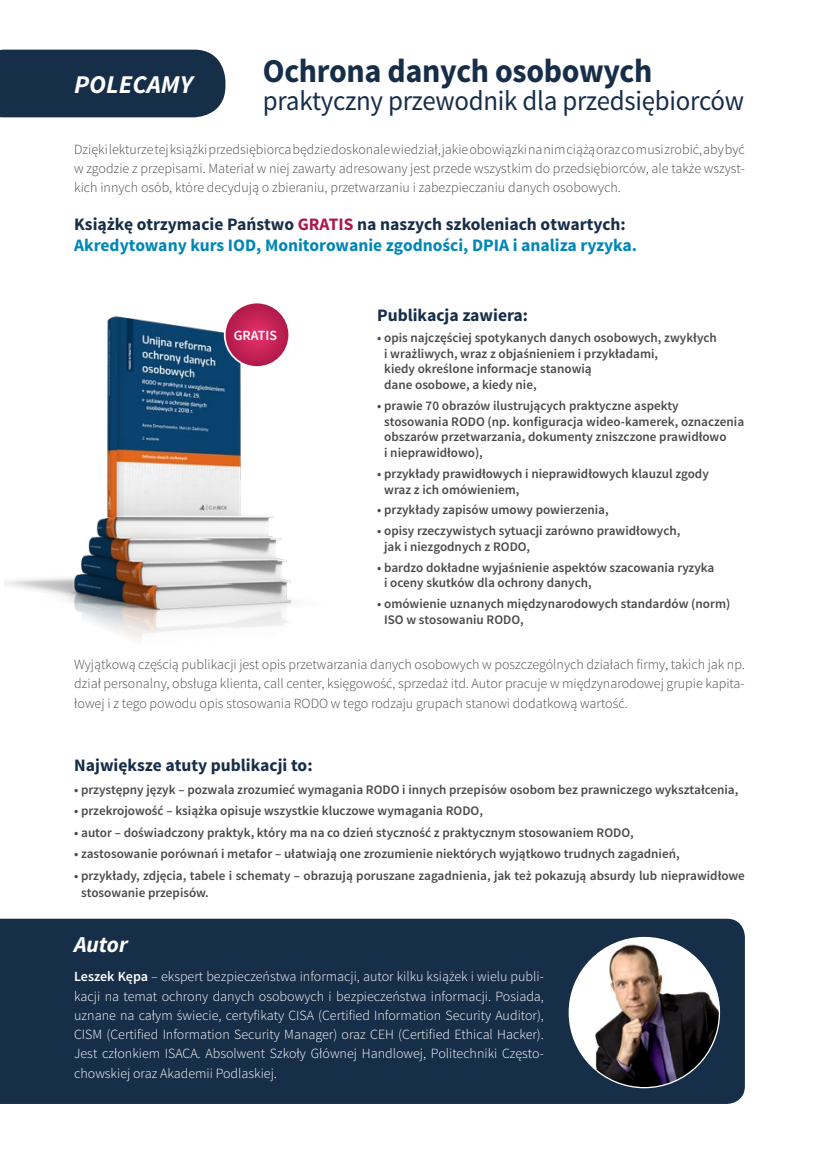
<style>
.page{position:relative;width:819px;height:1166px;background:#fff}
.page>*{position:absolute;margin:0;border:0;box-sizing:border-box;transform-origin:0 0}
.t1{font:700 33.25px "Source Sans Pro";letter-spacing:-.01em;color:#172e49;scale:.96 1}
.t2{font:28px "Source Sans Pro";letter-spacing:-.01em;color:#172e49;scale:.96 1}
.t3{font:italic 700 25.55px "Source Sans Pro";color:#fff}
.t4{font:italic 700 22.75px "Source Sans Pro";letter-spacing:-.005em;color:#fff}
.t5{font:700 17.5px/21px "Source Sans Pro";color:#0087b5}
.t6{font:700 17.5px "Source Sans Pro";color:#172e49}
.t7{font:300 14px/19.2px "Source Sans Pro";color:#4a4a49;text-align:justify}
.t8{font:300 14px/19.2px "Source Sans Pro";color:#fff;text-align:justify}
.t9{font:600 14px "Source Sans Pro";color:#fff}
.t10{font:600 13.12px/15.8px "Source Sans Pro";color:#4a4a49}
.s1{color:#172e49}
.s2{color:#ae1849}
.s3{font-weight:600}
</style>
<div class="page">
<div style="left:0;top:919px;width:744px;height:185px;background:#172e49"></div>
<div style="left:0;top:50px;width:225px;height:67px;background:#172e49"></div>
<img style="left:4px;top:316px;width:293px;height:325px">
<img style="left:569px;top:937px;width:150px;height:150px;border-radius:75px">
<svg style="left:225px;top:302px;width:64px;height:65px;background:#c4295c"></svg>
<div style="left:224px;top:302px;width:66px;height:66px;border:2px solid #fff;border-radius:50%"></div>
<h1 class="t1" style="left:263px;top:50px;width:407px">Ochrona danych osobowych</h1>
<h2 class="t2" style="left:263px;top:83px;width:502px">praktyczny przewodnik dla przedsiębiorców</h2>
<p class="t7" style="left:74px;top:139px;width:672px">Dzięki lekturze tej książki przedsiębiorca będzie doskonale wiedział, jakie obowiązki na nim ciążą oraz co musi zrobić, aby być w zgodzie z przepisami. Materiał w niej zawarty adresowany jest przede wszystkim do przedsiębiorców, ale także wszyst&shy;kich innych osób, które decydują o zbieraniu, przetwarzaniu i zabezpieczaniu danych osobowych.</p>
<h3 class="t5" style="left:74px;top:214px;width:564px"><span class="s1">Książkę otrzymacie Państwo</span> <span class="s2">GRATIS</span> <span class="s1">na naszych szkoleniach otwartych:<br></span>Akredytowany kurs IOD, Monitorowanie zgodności, DPIA i analiza ryzyka.</h3>
<h3 class="t3" style="left:74px;top:68px;width:120px">POLECAMY</h3>
<p class="t9" style="left:234px;top:326px;width:45px">GRATIS</p>
<h3 class="t6" style="left:377px;top:304px;width:152px">Publikacja zawiera:</h3>
<p class="t10" style="left:384px;top:330px;width:334px;text-indent:-7px">• opis najczęściej spotykanych danych osobowych, zwykłych i wrażliwych, wraz z objaśnieniem i przykładami,<br>kiedy określone informacje stanowią<br>dane osobowe, a kiedy nie,</p>
<p class="t10" style="left:384px;top:398px;width:361px;text-indent:-7px">• prawie 70 obrazów ilustrujących praktyczne aspekty stosowania RODO (np. konfiguracja wideo-kamerek, oznaczenia obszarów przetwarzania, dokumenty zniszczone prawidłowo<br>i nieprawidłowo),</p>
<p class="t10" style="left:384px;top:466px;width:326px;text-indent:-7px">• przykłady prawidłowych i nieprawidłowych klauzul zgody wraz z ich omówieniem,</p>
<p class="t10" style="left:377px;top:502px;width:233px">• przykłady zapisów umowy powierzenia,</p>
<p class="t10" style="left:384px;top:523px;width:298px;text-indent:-7px">• opisy rzeczywistych sytuacji zarówno prawidłowych, jak i niezgodnych z RODO,</p>
<p class="t10" style="left:384px;top:560px;width:332px;text-indent:-7px">• bardzo dokładne wyjaśnienie aspektów szacowania ryzyka i oceny skutków dla ochrony danych,</p>
<p class="t10" style="left:384px;top:596px;width:347px;text-indent:-7px">• omówienie uznanych międzynarodowych standardów (norm)<br>ISO w stosowaniu RODO,</p>
<p class="t7" style="left:74px;top:655px;width:672px">Wyjątkową częścią publikacji jest opis przetwarzania danych osobowych w poszczególnych działach firmy, takich jak np. dział personalny, obsługa klienta, call center, księgowość, sprzedaż itd. Autor pracuje w międzynarodowej grupie kapita&shy;łowej i z tego powodu opis stosowania RODO w tego rodzaju grupach stanowi dodatkową wartość.</p>
<h3 class="t6" style="left:74px;top:754px;width:240px">Największe atuty publikacji to:</h3>
<p class="t10" style="left:74px;top:782px;width:665px">• przystępny język – pozwala zrozumieć wymagania RODO i innych przepisów osobom bez prawniczego wykształcenia,</p>
<p class="t10" style="left:74px;top:803px;width:410px">• przekrojowość – książka opisuje wszystkie kluczowe wymagania RODO,</p>
<p class="t10" style="left:74px;top:825px;width:561px">• autor – doświadczony praktyk, który ma na co dzień styczność z praktycznym stosowaniem RODO,</p>
<p class="t10" style="left:74px;top:846px;width:607px">• zastosowanie porównań i metafor – ułatwiają one zrozumienie niektórych wyjątkowo trudnych zagadnień,</p>
<p class="t10" style="left:81px;top:867px;width:665px;line-height:17.5px;text-indent:-7px">• przykłady, zdjęcia, tabele i schematy – obrazują poruszane zagadnienia, jak też pokazują absurdy lub nieprawidłowe stosowanie przepisów.</p>
<h3 class="t4" style="left:74px;top:930px;width:55px">Autor</h3>
<p class="t8" style="left:74px;top:967px;width:471px"><span class="s3">Leszek Kępa</span> – ekspert bezpieczeństwa informacji, autor kilku książek i wielu publi&shy;kacji na temat ochrony danych osobowych i bezpieczeństwa informacji. Posiada, uznane na całym świecie, certyfikaty CISA (Certified Information Security Auditor), CISM (Certified Information Security Manager) oraz CEH (Certified Ethical Hacker).<br>Jest członkiem ISACA. Absolwent Szkoły Głównej Handlowej, Politechniki Często&shy;chowskiej oraz Akademii Podlaskiej.</p>
</div>
